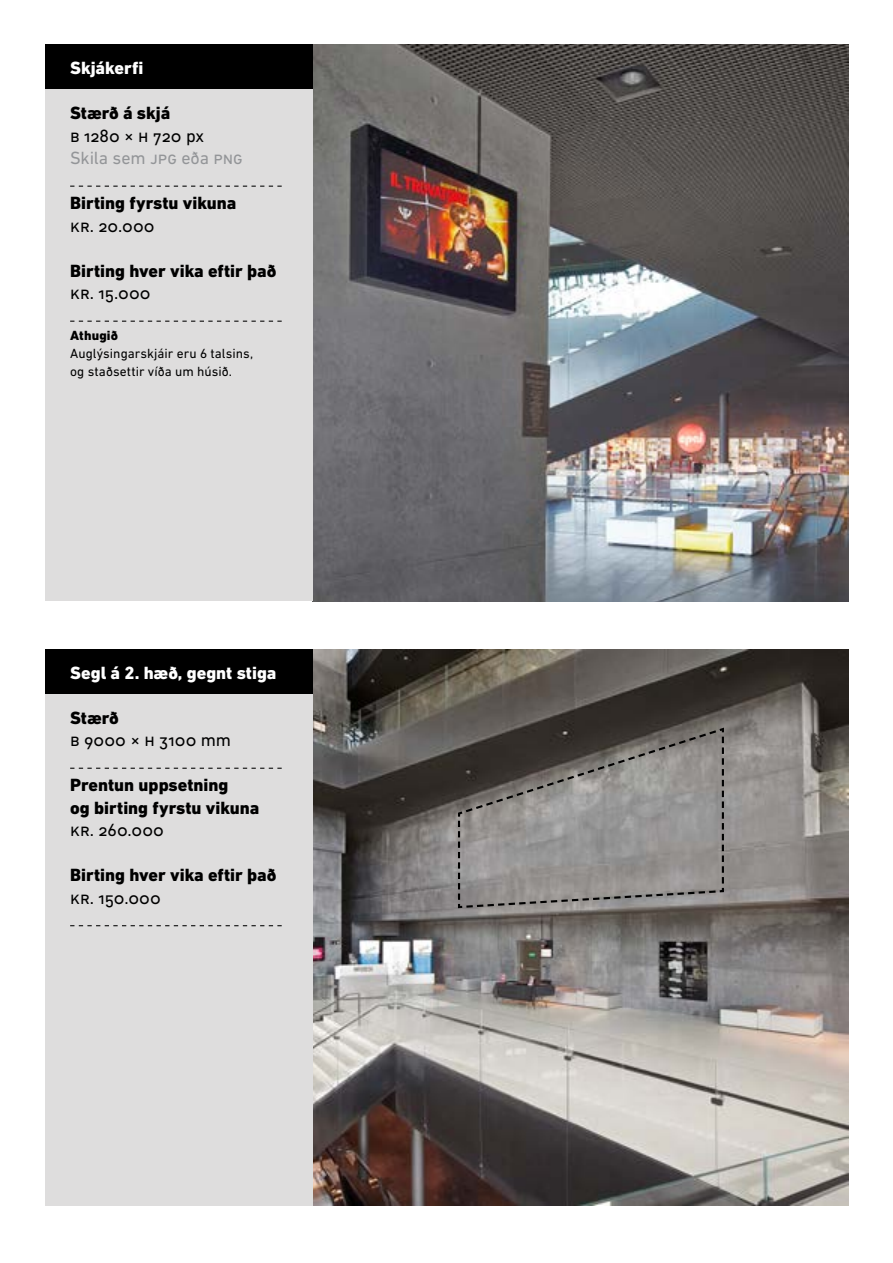
<style>
.page{position:relative;width:893px;height:1263px;background:#fff}
.page>*{position:absolute;margin:0;border:0;box-sizing:border-box;transform-origin:0 0}
.t1{font:800 18px/22.5px "DIN Next LT Pro";color:#000}
.t2{font:18px "DIN Next LT Pro";letter-spacing:.005em;color:#000}
.t3{font:800 18px "DIN Next LT Pro";color:#fff}
.t4{font:18px "DIN Next LT Pro";letter-spacing:-.005em;color:#939598}
.t5{font:13.5px/18px "DIN Next LT Pro";letter-spacing:.005em;color:#000}
.t6{font:800 13.5px "DIN Next LT Pro";letter-spacing:.01em;color:#000}
</style>
<div class="page">
<img style="left:313px;top:45px;width:535px;height:556px">
<img style="left:313px;top:649px;width:535px;height:556px">
<div style="left:45px;top:45px;width:268px;height:556px;background:#dedddd"></div>
<div style="left:45px;top:649px;width:268px;height:556px;background:#dedddd"></div>
<div style="left:45px;top:45px;width:268px;height:44px;background:#000"></div>
<div style="left:45px;top:649px;width:268px;height:45px;background:#000"></div>
<svg style="left:70px;top:186px;width:212px;height:1px"></svg>
<svg style="left:70px;top:321px;width:212px;height:1px"></svg>
<svg style="left:70px;top:768px;width:212px;height:1px"></svg>
<svg style="left:70px;top:925px;width:212px;height:1px"></svg>
<svg style="left:457px;top:726px;width:268px;height:183px;background:#82807d"></svg>
<p class="t3" style="left:70px;top:57px;width:75px">Skjákerfi</p>
<p class="t1" style="left:70px;top:102px;width:102px">Stærð á skjá</p>
<p class="t2" style="left:70px;top:125px;width:135px">b 1280 × h 720 px</p>
<p class="t4" style="left:70px;top:148px;width:172px">Skila sem JPG eða png</p>
<p class="t1" style="left:70px;top:192px;width:168px">Birting fyrstu vikuna</p>
<p class="t2" style="left:70px;top:215px;width:86px">kr. 20.000</p>
<p class="t1" style="left:70px;top:259px;width:208px">Birting hver vika eftir það</p>
<p class="t2" style="left:70px;top:283px;width:82px">kr. 15.000</p>
<p class="t6" style="left:70px;top:327px;width:49px">Athugið</p>
<p class="t5" style="left:70px;top:344px;width:185px">Auglýsingarskjáir eru 6 talsins, og staðsettir víða um húsið.</p>
<p class="t3" style="left:70px;top:662px;width:208px">Segl á 2. hæð, gegnt stiga</p>
<p class="t1" style="left:70px;top:706px;width:50px">Stærð</p>
<p class="t2" style="left:70px;top:730px;width:162px">b 9000 × h 3100 mm</p>
<p class="t1" style="left:70px;top:774px;width:191px">Prentun uppsetning<br>og birting fyrstu vikuna</p>
<p class="t2" style="left:70px;top:820px;width:95px">kr. 260.000</p>
<p class="t1" style="left:70px;top:864px;width:208px">Birting hver vika eftir það</p>
<p class="t2" style="left:70px;top:887px;width:92px">kr. 150.000</p>
</div>
